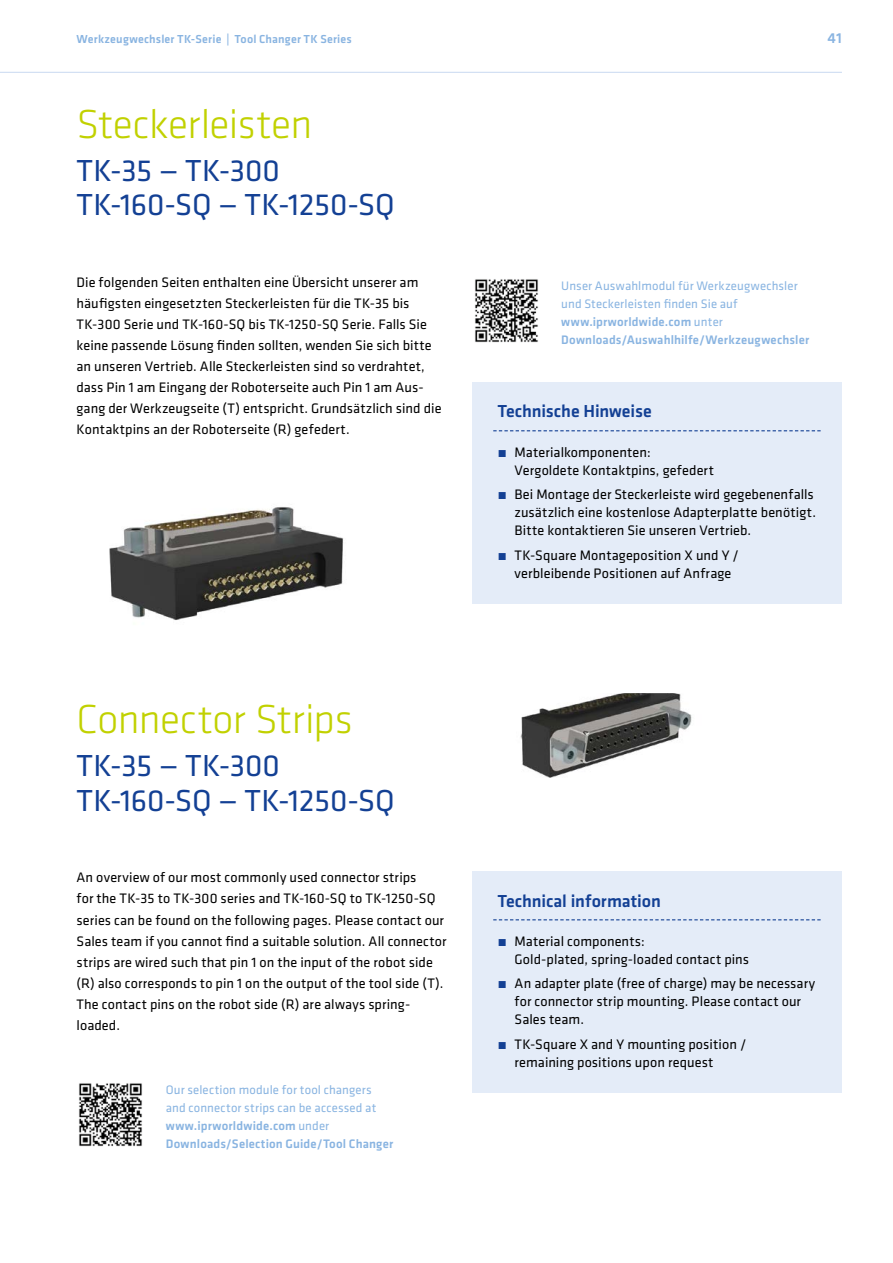
<style>
.page{position:relative;width:893px;height:1263px;background:#fff}
.page>*{position:absolute;margin:0;border:0;box-sizing:border-box;transform-origin:0 0}
.t1{font:300 42px "Klavika";letter-spacing:-.015em;color:#c1d100}
.t2{font:31.5px/34.5px "Klavika";color:#134094}
.t3{font:500 18px "Klavika";letter-spacing:-.005em;color:#134094}
.t4{font:500 15px "Klavika";color:#89b4e1}
.t5{font:14.25px/21px "Klavika";letter-spacing:.005em;color:#000}
.t6{font:12.75px/18px "Klavika";letter-spacing:.01em;color:#89b4e1}
.t7{font:500 12px "Klavika";letter-spacing:.015em;color:#89b4e1}
.s1{font-weight:500}
.s2{color:#134094}
</style>
<div class="page">
<hr style="left:0;top:72px;width:842px;height:1px;background:#c8d9f1">
<div style="left:472px;top:383px;width:370px;height:221px;background:#e4ecf8"></div>
<div style="left:472px;top:872px;width:370px;height:221px;background:#e4ecf8"></div>
<img style="left:520px;top:693px;width:172px;height:85px">
<img style="left:109px;top:507px;width:235px;height:113px">
<img style="left:79px;top:1083px;width:63px;height:64px">
<img style="left:475px;top:279px;width:63px;height:64px">
<svg style="left:493px;top:430px;width:328px;height:1px"></svg>
<svg style="left:493px;top:919px;width:328px;height:1px"></svg>
<p class="t7" style="left:77px;top:32px;width:277px">Werkzeugwechsler TK-Serie | Tool Changer TK Series</p>
<p class="t4" style="left:828px;top:29px;width:16px">41</p>
<h1 class="t1" style="left:77px;top:101px;width:237px">Steckerleisten</h1>
<h2 class="t2" style="left:77px;top:154px;width:320px">TK-35 — TK-300<br>TK-160-SQ — TK-1250-SQ</h2>
<p class="t5" style="left:77px;top:272px;width:366px">Die folgenden Seiten enthalten eine Übersicht unserer am häufigsten eingesetzten Steckerleisten für die TK-35 bis TK-300 Serie und TK-160-SQ bis TK-1250-SQ Serie. Falls Sie keine passende Lösung finden sollten, wenden Sie sich bitte an unseren Vertrieb. Alle Steckerleisten sind so verdrahtet, dass Pin 1 am Eingang der Roboterseite auch Pin 1 am Aus&shy;gang der Werkzeugseite (T) entspricht. Grundsätzlich sind die Kontaktpins an der Roboterseite (R) gefedert.</p>
<h1 class="t1" style="left:77px;top:696px;width:278px">Connector Strips</h1>
<h2 class="t2" style="left:77px;top:749px;width:320px">TK-35 — TK-300<br>TK-160-SQ — TK-1250-SQ</h2>
<p class="t5" style="left:76px;top:867px;width:371px">An overview of our most commonly used connector strips<br>for the TK-35 to TK-300 series and TK-160-SQ to TK-1250-SQ series can be found on the following pages. Please contact our Sales team if you cannot find a suitable solution. All connector strips are wired such that pin 1 on the input of the robot side (R) also corresponds to pin 1 on the output of the tool side (T).<br>The contact pins on the robot side (R) are always spring&shy;loaded.</p>
<p class="t6" style="left:166px;top:1081px;width:229px">Our selection module for tool changers and connector strips can be accessed at <span class="s1">www.iprworldwide.com</span> under <span class="s1">Downloads/Selection Guide/Tool Changer</span></p>
<p class="t6" style="left:561px;top:277px;width:249px">Unser Auswahlmodul für Werkzeugwechsler und Steckerleisten finden Sie auf <span class="s1">www.iprworldwide.com</span> unter <span class="s1">Downloads/Auswahlhilfe/Werkzeugwechsler</span></p>
<p class="t3" style="left:497px;top:402px;width:156px">Technische Hinweise</p>
<p class="t5" style="left:514px;top:443px;width:201px;line-height:18px;text-indent:-17px"><span class="s2">•</span> Materialkomponenten:<br>Vergoldete Kontaktpins, gefedert</p>
<p class="t5" style="left:514px;top:486px;width:303px;line-height:18px;text-indent:-17px"><span class="s2">•</span> Bei Montage der Steckerleiste wird gegebenenfalls zusätzlich eine kostenlose Adapterplatte benötigt.<br>Bitte kontaktieren Sie unseren Vertrieb.</p>
<p class="t5" style="left:514px;top:546px;width:226px;line-height:18px;text-indent:-17px"><span class="s2">•</span> TK-Square Montageposition X und Y / verbleibende Positionen auf Anfrage</p>
<p class="t3" style="left:497px;top:891px;width:165px">Technical information</p>
<p class="t5" style="left:514px;top:932px;width:236px;line-height:18px;text-indent:-17px"><span class="s2">•</span> Material components:<br>Gold-plated, spring-loaded contact pins</p>
<p class="t5" style="left:514px;top:975px;width:302px;line-height:18px;text-indent:-17px"><span class="s2">•</span> An adapter plate (free of charge) may be necessary for connector strip mounting. Please contact our<br>Sales team.</p>
<p class="t5" style="left:514px;top:1035px;width:233px;line-height:18px;text-indent:-17px"><span class="s2">•</span> TK-Square X and Y mounting position / remaining positions upon request</p>
</div>
